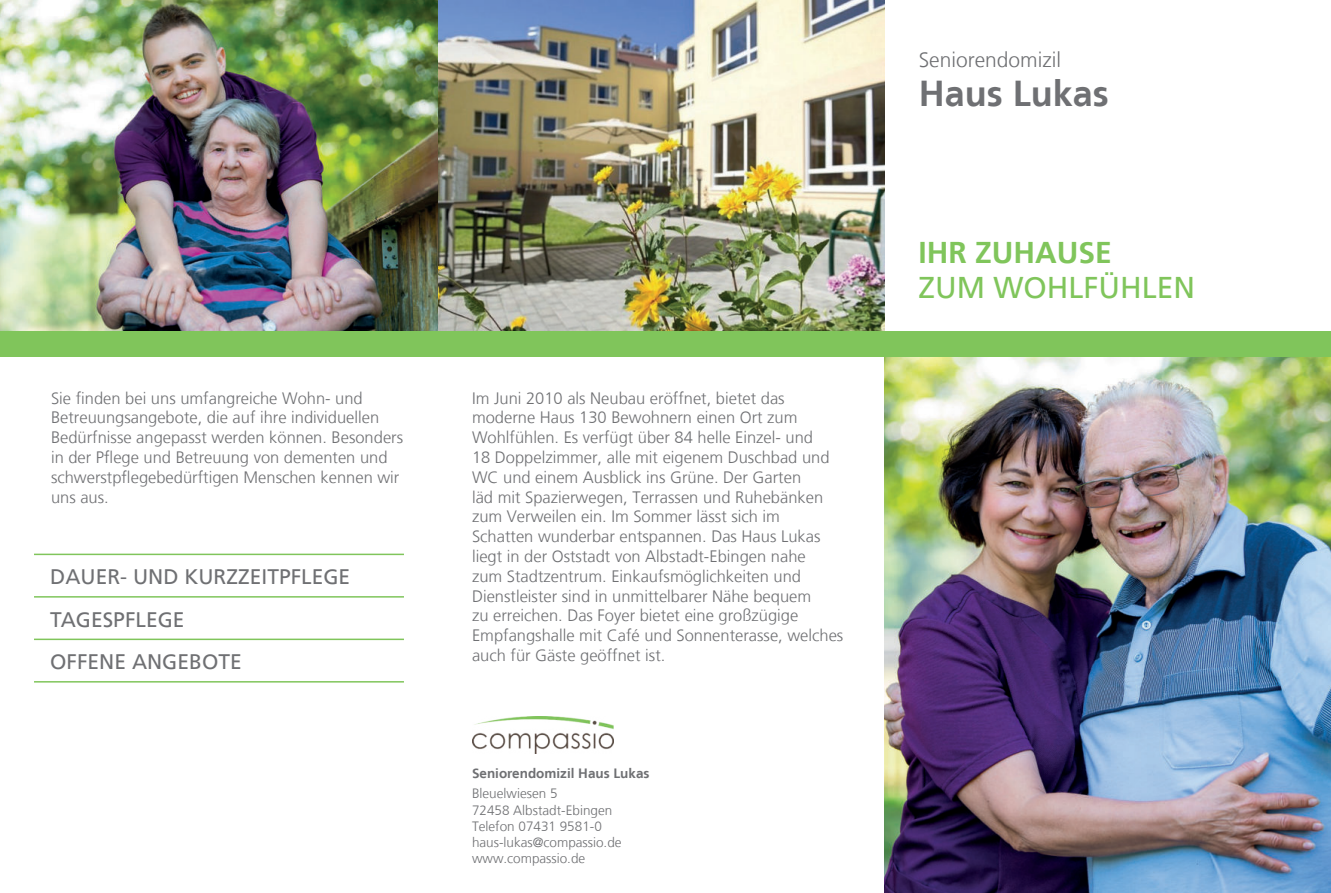
<style>
.page{position:relative;width:1331px;height:893px;background:#fff}
.page>*{position:absolute;margin:0;border:0;box-sizing:border-box;transform-origin:0 0}
.t1{font:700 36px "Frutiger LT";color:#6f7073}
.t2{font:30px "Frutiger LT";color:#80c55b}
.t3{font:700 30px "Frutiger LT";color:#80c55b}
.t4{font:21px/42.5px "Frutiger LT";color:#6f7073}
.t5{font:300 21px "Frutiger LT";color:#6f7073}
.t6{font:300 16.5px/19.8px "Frutiger LT";color:#6f7073}
.t7{font:300 13.5px/16.2px "Frutiger LT";color:#6f7073}
.t8{font:700 13.5px "Frutiger LT";color:#6f7073}
</style>
<div class="page">
<img style="left:438px;top:1px;width:446px;height:331px">
<img style="left:884px;top:357px;width:446px;height:536px">
<img style="left:0;top:0;width:438px;height:332px">
<div style="left:0;top:332px;width:1331px;height:25px;background:#80c55b"></div>
<hr style="left:34px;top:596px;width:370px;height:2px;background:#80c55b">
<hr style="left:34px;top:554px;width:370px;height:1px;background:#80c55b">
<hr style="left:34px;top:639px;width:370px;height:1px;background:#80c55b">
<hr style="left:34px;top:681px;width:370px;height:2px;background:#80c55b">
<img style="left:473px;top:717px;width:140px;height:36px">
<p class="t6" style="left:51px;top:388px;width:354px">Sie finden bei uns umfangreiche Wohn- und Betreuungsangebote, die auf ihre individuellen Bedürfnisse angepasst werden können. Besonders in der Pflege und Betreuung von dementen und schwerstpflegebedürftigen Menschen kennen wir uns aus.</p>
<p class="t6" style="left:472px;top:388px;width:373px">Im Juni 2010 als Neubau eröffnet, bietet das moderne Haus 130 Bewohnern einen Ort zum Wohlfühlen. Es verfügt über 84 helle Einzel- und<br>18 Doppelzimmer, alle mit eigenem Duschbad und WC und einem Ausblick ins Grüne. Der Garten<br>läd mit Spazierwegen, Terrassen und Ruhebänken zum Verweilen ein. Im Sommer lässt sich im Schatten wunderbar entspannen. Das Haus Lukas liegt in der Oststadt von Albstadt-Ebingen nahe<br>zum Stadtzentrum. Einkaufsmöglichkeiten und Dienstleister sind in unmittelbarer Nähe bequem<br>zu erreichen. Das Foyer bietet eine großzügige Empfangshalle mit Café und Sonnenterasse, welches auch für Gäste geöffnet ist.</p>
<p class="t4" style="left:50px;top:557px;width:301px">DAUER- UND KURZZEITPFLEGE<br>TAGESPFLEGE<br>OFFENE ANGEBOTE</p>
<p class="t8" style="left:472px;top:768px;width:179px">Seniorendomizil Haus Lukas</p>
<p class="t7" style="left:472px;top:786px;width:151px">Bleuelwiesen 5<br>72458 Albstadt-Ebingen<br>Telefon 07431 9581-0 haus-lukas@compassio.de www.compassio.de</p>
<p class="t5" style="left:919px;top:48px;width:144px">Seniorendomizil</p>
<h1 class="t1" style="left:919px;top:79px;width:192px">Haus Lukas</h1>
<h2 class="t3" style="left:918px;top:241px;width:195px">IHR ZUHAUSE</h2>
<h2 class="t2" style="left:918px;top:276px;width:278px">ZUM WOHLFÜHLEN</h2>
</div>
